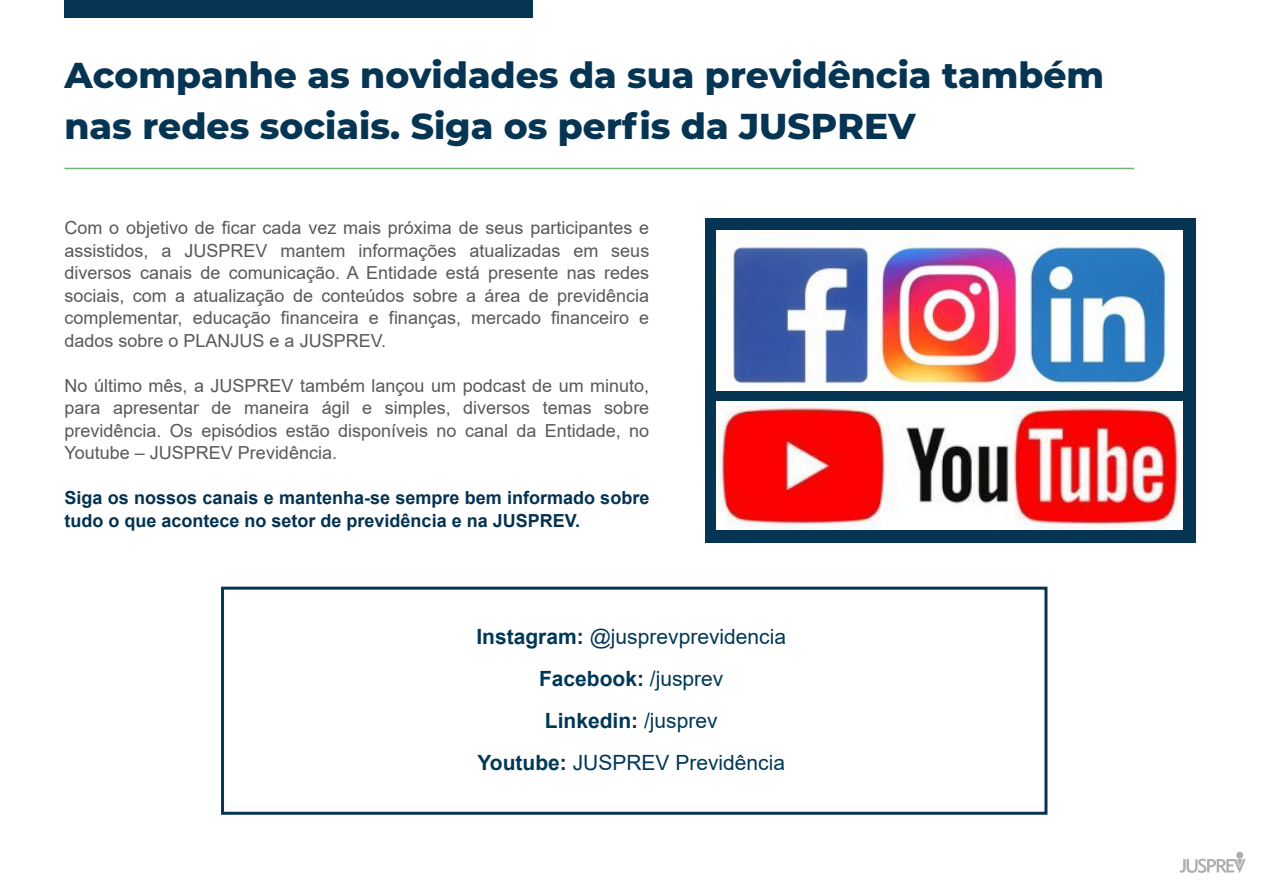
<style>
.page{position:relative;width:1263px;height:893px;background:#fff}
.page>*{position:absolute;margin:0;border:0;box-sizing:border-box;transform-origin:0 0}
.t1{font:800 36px/50.8px "Montserrat";color:#063453}
.t2{font:21px/42px "Arial";color:#013856;text-align:center}
.t3{font:18px/22.5px "Arial";color:#58595b;text-align:justify}
.t4{font:700 18px/22.5px "Arial";color:#053250}
.s1{font-weight:700}
</style>
<div class="page">
<div style="left:65px;top:0;width:467px;height:17px;background:#063453"></div>
<div style="left:1236px;top:852px;width:7px;height:7px;background:#abadae;border-radius:50%"></div>
<svg style="left:1180px;top:859px;width:66px;height:14px"></svg>
<hr style="left:65px;top:168px;width:1069px;height:1px;background:#73b379">
<div style="left:706px;top:218px;width:490px;height:324px;background:#063453"></div>
<div style="left:221px;top:587px;width:826px;height:228px;border:3px solid #063453"></div>
<img style="left:716px;top:231px;width:466px;height:159px">
<img style="left:716px;top:401px;width:466px;height:129px">
<h1 class="t1" style="left:65px;top:48px;width:1041px">Acompanhe as novidades da sua previdência também nas redes sociais. Siga os perfis da JUSPREV</h1>
<p class="t3" style="left:65px;top:217px;width:586px">Com o objetivo de ficar cada vez mais próxima de seus participantes e assistidos, a JUSPREV mantem informações atualizadas em seus diversos canais de comunicação. A Entidade está presente nas redes sociais, com a atualização de conteúdos sobre a área de previdência complementar, educação financeira e finanças, mercado financeiro e dados sobre o PLANJUS e a JUSPREV.</p>
<p class="t3" style="left:65px;top:374px;width:586px">No último mês, a JUSPREV também lançou um podcast de um minuto, para apresentar de maneira ágil e simples, diversos temas sobre previdência. Os episódios estão disponíveis no canal da Entidade, no Youtube – JUSPREV Previdência.</p>
<p class="t4" style="left:65px;top:487px;width:586px">Siga os nossos canais e mantenha-se sempre bem informado sobre tudo o que acontece no setor de previdência e na JUSPREV.</p>
<p class="t2" style="left:476px;top:615px;width:311px"><span class="s1">Instagram:</span> @jusprevprevidencia<br><span class="s1">Facebook:</span> /jusprev<br><span class="s1">Linkedin:</span> /jusprev<br><span class="s1">Youtube:</span> JUSPREV Previdência</p>
</div>
